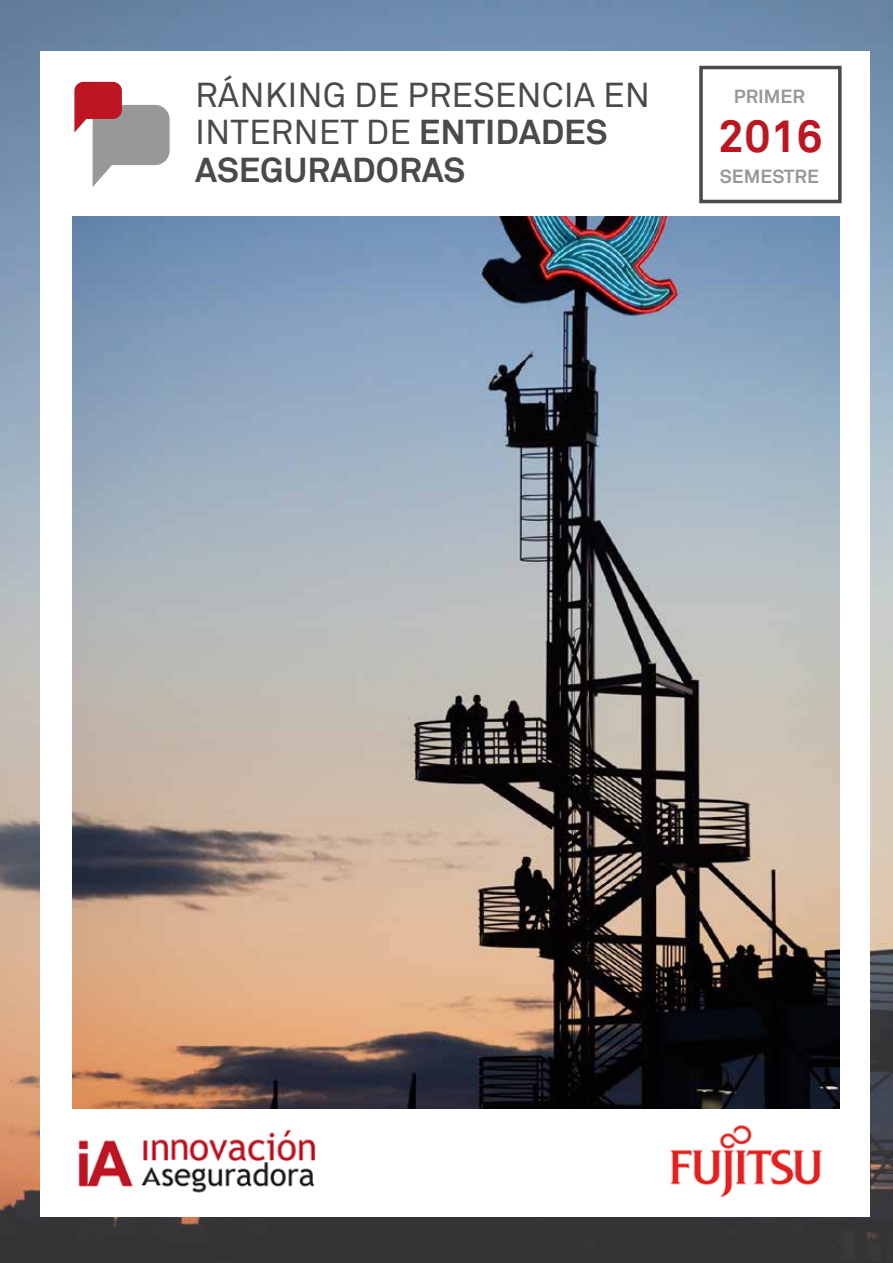
<style>
.page{position:relative;width:893px;height:1263px;background:#fff}
.page>*{position:absolute;margin:0;border:0;box-sizing:border-box;transform-origin:0 0}
.t1{font:700 45.75px "Akkurat";color:#bd1522}
.t2{font:34.5px/37.5px "Akkurat";color:#4a4a49}
.t3{font:700 19.05px "Akkurat";color:#999898}
.s1{font-weight:700}
</style>
<div class="page">
<img style="left:0;top:0;width:893px;height:1263px">
<div style="left:40px;top:51px;width:830px;height:1165px;background:#fff"></div>
<img style="left:72px;top:216px;width:768px;height:893px">
<img style="left:78px;top:1129px;width:238px;height:64px">
<img style="left:670px;top:1125px;width:152px;height:73px">
<div style="left:699px;top:66px;width:143px;height:137px;background:#fff;border:4px solid #4a4a49"></div>
<svg style="left:74px;top:82px;width:96px;height:105px"></svg>
<p class="t2" style="left:195px;top:77px;width:456px">RÁNKING DE PRESENCIA EN<br>INTERNET DE <span class="s1">ENTIDADES<br>ASEGURADORAS</span></p>
<p class="t3" style="left:734px;top:85px;width:73px">PRIMER</p>
<h1 class="t1" style="left:718px;top:107px;width:106px">2016</h1>
<p class="t3" style="left:720px;top:164px;width:101px">SEMESTRE</p>
</div>
